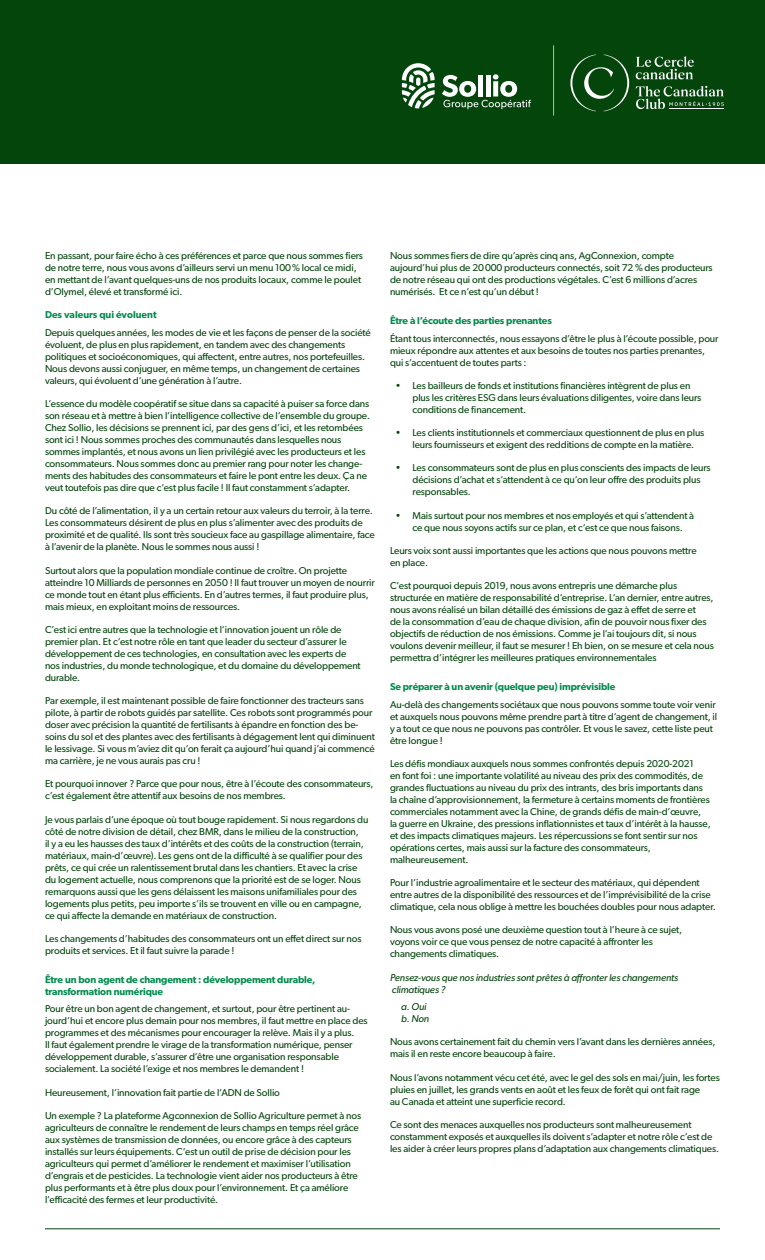
<style>
.page{position:relative;width:765px;height:1260px;background:#fff}
.page>*{position:absolute;margin:0;border:0;box-sizing:border-box;transform-origin:0 0}
.t1{font:10px/12px "Gibson";letter-spacing:-.01em;color:#04450c}
.t2{font:600 10px/12px "Gibson";letter-spacing:-.01em;color:#008b4c}
.t3{font:italic 10px/12px "Gibson";letter-spacing:-.01em;color:#04450c}
</style>
<div class="page">
<div style="left:0;top:0;width:765px;height:163px;background:#04450c"></div>
<svg style="left:636px;top:56px;width:58px;height:23px"></svg>
<svg style="left:636px;top:86px;width:88px;height:23px"></svg>
<svg style="left:570px;top:55px;width:59px;height:56px"></svg>
<hr style="left:553px;top:45px;width:1px;height:71px;background:#b0d360">
<svg style="left:402px;top:63px;width:33px;height:45px"></svg>
<svg style="left:442px;top:74px;width:89px;height:35px"></svg>
<hr style="left:45px;top:1228px;width:675px;height:1px;background:#04450c">
<p class="t1" style="left:45px;top:249px;width:320px">En passant, pour faire écho à ces préférences et parce que nous sommes fiers de notre terre, nous vous avons d’ailleurs servi un menu 100% local ce midi, en mettant de l’avant quelques-uns de nos produits locaux, comme le poulet d’Olymel, élevé et transformé ici.</p>
<p class="t2" style="left:45px;top:309px;width:113px">Des valeurs qui évoluent</p>
<p class="t1" style="left:45px;top:326px;width:327px">Depuis quelques années, les modes de vie et les façons de penser de la société évoluent, de plus en plus rapidement, en tandem avec des changements politiques et socioéconomiques, qui affectent, entre autres, nos portefeuilles.<br>Nous devons aussi conjuguer, en même temps, un changement de certaines valeurs, qui évoluent d’une génération à l’autre.</p>
<p class="t1" style="left:45px;top:398px;width:327px">L’essence du modèle coopératif se situe dans sa capacité à puiser sa force dans son réseau et à mettre à bien l’intelligence collective de l’ensemble du groupe.<br>Chez Sollio, les décisions se prennent ici, par des gens d’ici, et les retombées sont ici ! Nous sommes proches des communautés dans lesquelles nous sommes implantés, et nous avons un lien privilégié avec les producteurs et les consommateurs. Nous sommes donc au premier rang pour noter les change&shy;ments des habitudes des consommateurs et faire le pont entre les deux. Ça ne veut toutefois pas dire que c’est plus facile ! Il faut constamment s’adapter.</p>
<p class="t1" style="left:45px;top:505px;width:331px">Du côté de l’alimentation, il y a un certain retour aux valeurs du terroir, à la terre.<br>Les consommateurs désirent de plus en plus s’alimenter avec des produits de proximité et de qualité. Ils sont très soucieux face au gaspillage alimentaire, face à l’avenir de la planète. Nous le sommes nous aussi !</p>
<p class="t1" style="left:45px;top:564px;width:331px">Surtout alors que la population mondiale continue de croître. On projette atteindre 10 Milliards de personnes en 2050 ! Il faut trouver un moyen de nourrir ce monde tout en étant plus efficients. En d’autres termes, il faut produire plus, mais mieux, en exploitant moins de ressources.</p>
<p class="t1" style="left:45px;top:623px;width:317px">C’est ici entre autres que la technologie et l’innovation jouent un rôle de premier plan. Et c’est notre rôle en tant que leader du secteur d’assurer le développement de ces technologies, en consultation avec les experts de nos industries, du monde technologique, et du domaine du développement durable.</p>
<p class="t1" style="left:45px;top:695px;width:331px">Par exemple, il est maintenant possible de faire fonctionner des tracteurs sans pilote, à partir de robots guidés par satellite. Ces robots sont programmés pour doser avec précision la quantité de fertilisants à épandre en fonction des be&shy;soins du sol et des plantes avec des fertilisants à dégagement lent qui diminuent le lessivage. Si vous m’aviez dit qu’on ferait ça aujourd’hui quand j’ai commencé ma carrière, je ne vous aurais pas cru !</p>
<p class="t1" style="left:45px;top:778px;width:330px">Et pourquoi innover ? Parce que pour nous, être à l’écoute des consommateurs, c’est également être attentif aux besoins de nos membres.</p>
<p class="t1" style="left:45px;top:813px;width:325px">Je vous parlais d’une époque où tout bouge rapidement. Si nous regardons du côté de notre division de détail, chez BMR, dans le milieu de la construction,<br>il y a eu les hausses des taux d’intérêts et des coûts de la construction (terrain, matériaux, main-d’œuvre). Les gens ont de la difficulté à se qualifier pour des prêts, ce qui crée un ralentissement brutal dans les chantiers. Et avec la crise du logement actuelle, nous comprenons que la priorité est de se loger. Nous remarquons aussi que les gens délaissent les maisons unifamiliales pour des logements plus petits, peu importe s’ils se trouvent en ville ou en campagne, ce qui affecte la demande en matériaux de construction.</p>
<p class="t1" style="left:45px;top:932px;width:318px">Les changements d’habitudes des consommateurs ont un effet direct sur nos produits et services. Et il faut suivre la parade !</p>
<p class="t2" style="left:45px;top:973px;width:272px">Être un bon agent de changement : développement durable, transformation numérique</p>
<p class="t1" style="left:45px;top:1003px;width:324px">Pour être un bon agent de changement, et surtout, pour être pertinent au&shy;jourd’hui et encore plus demain pour nos membres, il faut mettre en place des programmes et des mécanismes pour encourager la relève. Mais il y a plus.<br>Il faut également prendre le virage de la transformation numérique, penser développement durable, s’assurer d’être une organisation responsable socialement. La société l’exige et nos membres le demandent !</p>
<p class="t1" style="left:45px;top:1086px;width:237px">Heureusement, l’innovation fait partie de l’ADN de Sollio</p>
<p class="t1" style="left:45px;top:1109px;width:318px">Un exemple ? La plateforme Agconnexion de Sollio Agriculture permet à nos agriculteurs de connaître le rendement de leurs champs en temps réel grâce aux systèmes de transmission de données, ou encore grâce à des capteurs installés sur leurs équipements. C’est un outil de prise de décision pour les agriculteurs qui permet d’améliorer le rendement et maximiser l’utilisation d’engrais et de pesticides. La technologie vient aider nos producteurs à être plus performants et à être plus doux pour l’environnement. Et ça améliore l’efficacité des fermes et leur productivité.</p>
<p class="t1" style="left:390px;top:249px;width:324px">Nous sommes fiers de dire qu’après cinq ans, AgConnexion, compte aujourd’hui plus de 20000 producteurs connectés, soit 72 % des producteurs de notre réseau qui ont des productions végétales. C’est 6 millions d’acres numérisés. Et ce n’est qu’un début !</p>
<p class="t2" style="left:390px;top:314px;width:163px">Être à l’écoute des parties prenantes</p>
<p class="t1" style="left:390px;top:332px;width:330px">Étant tous interconnectés, nous essayons d’être le plus à l’écoute possible, pour mieux répondre aux attentes et aux besoins de toutes nos parties prenantes, qui s’accentuent de toutes parts :</p>
<p class="t1" style="left:412px;top:379px;width:290px;text-indent:-17px">• Les bailleurs de fonds et institutions financières intègrent de plus en plus les critères ESG dans leurs évaluations diligentes, voire dans leurs conditions de financement.</p>
<p class="t1" style="left:412px;top:426px;width:293px;text-indent:-17px">• Les clients institutionnels et commerciaux questionnent de plus en plus leurs fournisseurs et exigent des redditions de compte en la matière.</p>
<p class="t1" style="left:412px;top:462px;width:300px;text-indent:-17px">• Les consommateurs sont de plus en plus conscients des impacts de leurs décisions d’achat et s’attendent à ce qu’on leur offre des produits plus responsables.</p>
<p class="t1" style="left:396px;top:509px;width:300px;text-align:center">• Mais surtout pour nos membres et nos employés et qui s’attendent à ce que nous soyons actifs sur ce plan, et c’est ce que nous faisons.</p>
<p class="t1" style="left:390px;top:544px;width:308px">Leurs voix sont aussi importantes que les actions que nous pouvons mettre en place.</p>
<p class="t1" style="left:390px;top:579px;width:325px">C’est pourquoi depuis 2019, nous avons entrepris une démarche plus structurée en matière de responsabilité d’entreprise. L’an dernier, entre autres, nous avons réalisé un bilan détaillé des émissions de gaz à effet de serre et<br>de la consommation d’eau de chaque division, afin de pouvoir nous fixer des objectifs de réduction de nos émissions. Comme je l’ai toujours dit, si nous voulons devenir meilleur, il faut se mesurer ! Eh bien, on se mesure et cela nous permettra d’intégrer les meilleures pratiques environnementales</p>
<p class="t2" style="left:390px;top:680px;width:227px">Se préparer à un avenir (quelque peu) imprévisible</p>
<p class="t1" style="left:390px;top:698px;width:329px">Au-delà des changements sociétaux que nous pouvons somme toute voir venir et auxquels nous pouvons même prendre part à titre d’agent de changement, il y a tout ce que nous ne pouvons pas contrôler. Et vous le savez, cette liste peut être longue !</p>
<p class="t1" style="left:390px;top:757px;width:322px">Les défis mondiaux auxquels nous sommes confrontés depuis 2020-2021<br>en font foi : une importante volatilité au niveau des prix des commodités, de grandes fluctuations au niveau du prix des intrants, des bris importants dans la chaîne d’approvisionnement, la fermeture à certains moments de frontières commerciales notamment avec la Chine, de grands défis de main-d’œuvre, la guerre en Ukraine, des pressions inflationnistes et taux d’intérêt à la hausse, et des impacts climatiques majeurs. Les répercussions se font sentir sur nos opérations certes, mais aussi sur la facture des consommateurs, malheureusement.</p>
<p class="t1" style="left:390px;top:876px;width:327px">Pour l’industrie agroalimentaire et le secteur des matériaux, qui dépendent entre autres de la disponibilité des ressources et de l’imprévisibilité de la crise climatique, cela nous oblige à mettre les bouchées doubles pour nous adapter.</p>
<p class="t1" style="left:390px;top:924px;width:294px">Nous vous avons posé une deuxième question tout à l’heure à ce sujet, voyons voir ce que vous pensez de notre capacité à affronter les changements climatiques.</p>
<p class="t3" style="left:390px;top:971px;width:290px">Pensez-vous que nos industries sont prêtes à affronter les changements climatiques ?</p>
<p class="t3" style="left:401px;top:1001px;width:29px">a. Oui b. Non</p>
<p class="t1" style="left:390px;top:1036px;width:327px">Nous avons certainement fait du chemin vers l’avant dans les dernières années, mais il en reste encore beaucoup à faire.</p>
<p class="t1" style="left:390px;top:1071px;width:331px">Nous l’avons notamment vécu cet été, avec le gel des sols en mai/juin, les fortes pluies en juillet, les grands vents en août et les feux de forêt qui ont fait rage<br>au Canada et atteint une superficie record.</p>
<p class="t1" style="left:390px;top:1118px;width:331px">Ce sont des menaces auxquelles nos producteurs sont malheureusement constamment exposés et auxquelles ils doivent s’adapter et notre rôle c’est de les aider à créer leurs propres plans d’adaptation aux changements climatiques.</p>
</div>
